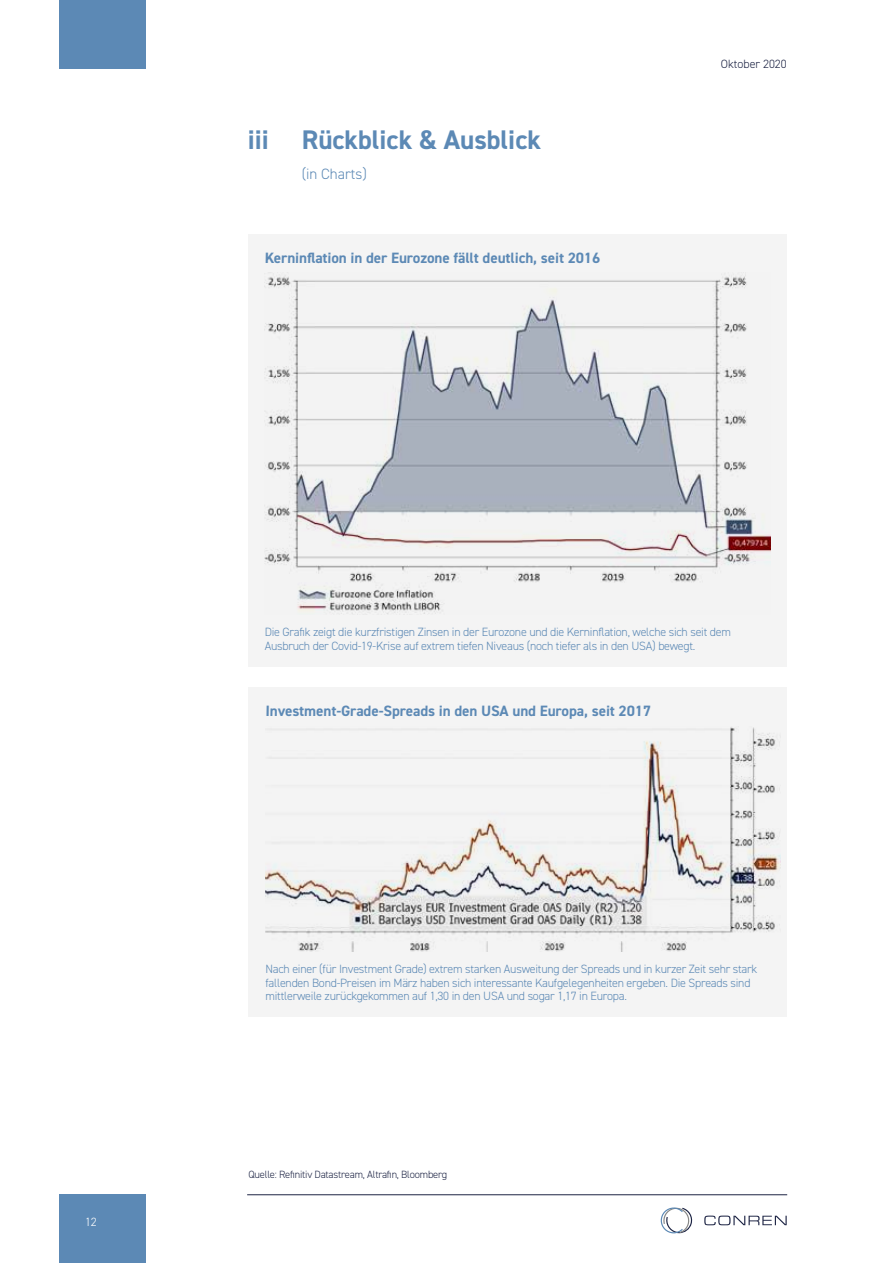
<style>
.page{position:relative;width:893px;height:1263px;background:#fff}
.page>*{position:absolute;margin:0;border:0;box-sizing:border-box;transform-origin:0 0}
.t1{font:700 27px "DIN2014";color:#5c89b5}
.t2{font:700 15px "DIN2014";letter-spacing:-.005em;color:#5c89b5}
.t3{font:300 15px "DIN2014";color:#5c89b5}
.t4{font:300 12px/13.5px "DIN2014";letter-spacing:-.02em;color:#5c89b5}
.t5{font:300 12px "DIN2014";color:#1d2444}
.t6{font:300 12px "DIN2014";color:#fff}
.t7{font:300 10.5px "DIN2014";letter-spacing:-.02em;color:#1d2444}
</style>
<div class="page">
<div style="left:60px;top:1195px;width:86px;height:68px;background:#5c89b5"></div>
<div style="left:60px;top:0;width:86px;height:68px;background:#5c89b5"></div>
<hr style="left:247px;top:1194px;width:540px;height:1px;background:#1d2444">
<svg style="left:660px;top:1207px;width:33px;height:26px"></svg>
<svg style="left:704px;top:1215px;width:83px;height:10px"></svg>
<div style="left:248px;top:234px;width:539px;height:433px;background:#f4f4f4"></div>
<img style="left:265px;top:275px;width:505px;height:339px">
<div style="left:248px;top:687px;width:539px;height:330px;background:#f4f4f4"></div>
<img style="left:265px;top:727px;width:515px;height:224px">
<p class="t6" style="left:85px;top:1215px;width:13px">12</p>
<h1 class="t1" style="left:248px;top:125px;width:295px">iii Rückblick &amp; Ausblick</h1>
<p class="t3" style="left:302px;top:166px;width:67px">(in Charts)</p>
<p class="t2" style="left:265px;top:250px;width:337px">Kerninflation in der Eurozone fällt deutlich, seit 2016</p>
<p class="t5" style="left:721px;top:58px;width:67px">Oktober 2020</p>
<p class="t4" style="left:265px;top:625px;width:468px">Die Grafik zeigt die kurzfristigen Zinsen in der Eurozone und die Kerninflation, welche sich seit dem<br>Ausbruch der Covid-19-Krise auf extrem tiefen Niveaus (noch tiefer als in den USA) bewegt.</p>
<p class="t2" style="left:265px;top:703px;width:387px">Investment-Grade-Spreads in den USA und Europa, seit 2017</p>
<p class="t4" style="left:265px;top:962px;width:493px">Nach einer (für Investment Grade) extrem starken Ausweitung der Spreads und in kurzer Zeit sehr stark fallenden Bond-Preisen im März haben sich interessante Kaufgelegenheiten ergeben. Die Spreads sind mittlerweile zurückgekommen auf 1,30 in den USA und sogar 1,17 in Europa.</p>
<p class="t7" style="left:248px;top:1168px;width:200px">Quelle: Refinitiv Datastream, Altrafin, Bloomberg</p>
</div>
